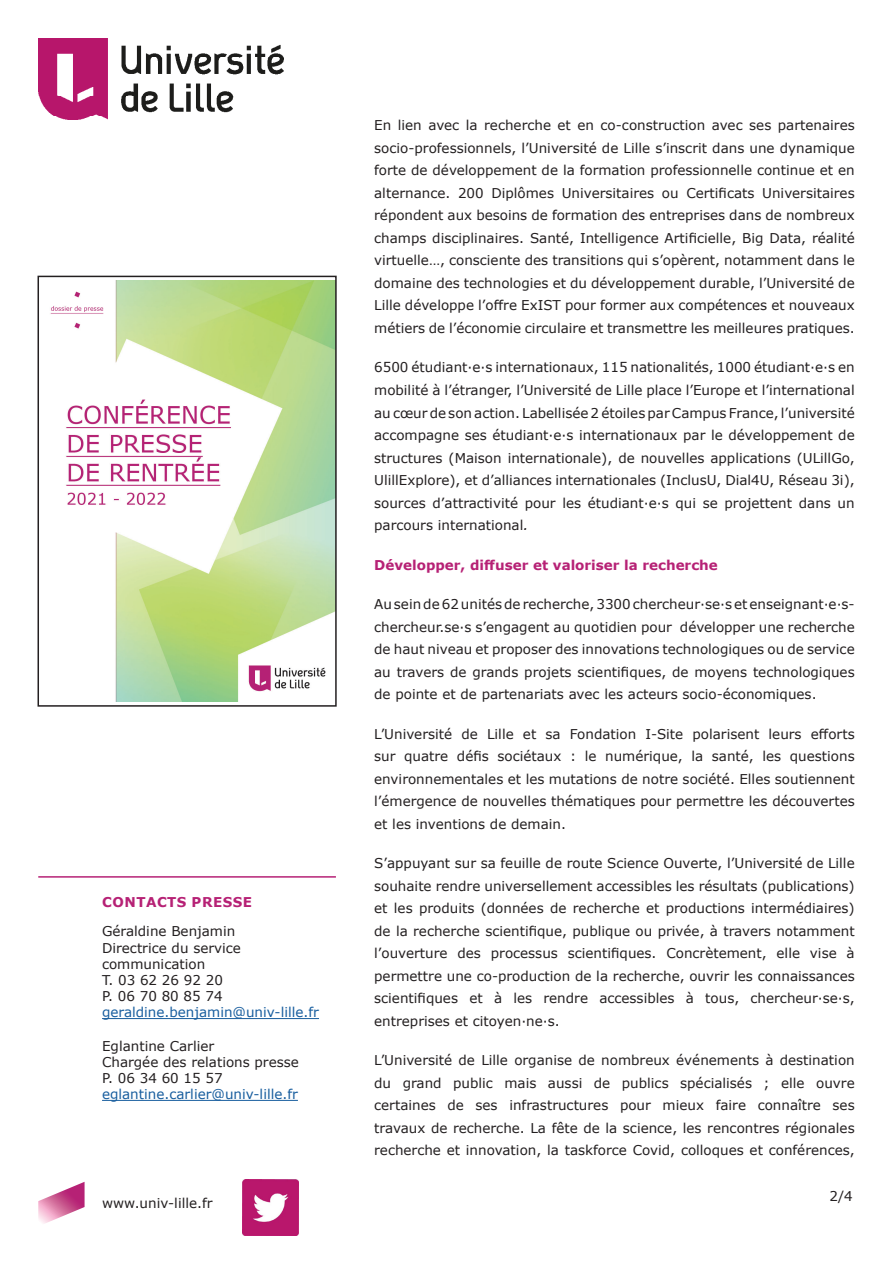
<style>
.page{position:relative;width:893px;height:1263px;background:#fff}
.page>*{position:absolute;margin:0;border:0;box-sizing:border-box;transform-origin:0 0}
.TEXTE_INTRO{font:13.5px/22.5px "Verdana";color:#231f20;text-align:justify}
.OURS{font:13.5px/16.2px "Verdana";color:#231f20}
.TEXTE_INTRO-2{font:700 13.5px "Verdana";color:#b62175}
.TITRE_SOUS-PARTIE{font:700 13.5px "Verdana";letter-spacing:.035em;color:#b62175}
.s1{color:#175d9e}
.s2{font-style:italic}
</style>
<div class="page">
<img style="left:50px;top:281px;width:284px;height:421px">
<div style="left:38px;top:276px;width:299px;height:431px;border:2px solid #231f20"></div>
<img style="left:38px;top:38px;width:245px;height:82px">
<svg style="left:38px;top:1182px;width:47px;height:42px"></svg>
<img style="left:242px;top:1179px;width:57px;height:57px">
<hr style="left:38px;top:876px;width:298px;height:2px;background:#b62175">
<hr style="left:102px;top:1018px;width:217px;height:1px;background:#175d9e">
<hr style="left:102px;top:1100px;width:196px;height:1px;background:#175d9e">
<p class="TITRE_SOUS-PARTIE" style="left:102px;top:893px;width:151px">CONTACTS PRESSE</p>
<p class="OURS" style="left:102px;top:923px;width:218px">Géraldine Benjamin<br>Directrice du service communication<br>T. 03 62 26 92 20<br>P. 06 70 80 85 74 <span class="s1">geraldine.benjamin@univ-lille.fr</span></p>
<p class="OURS" style="left:102px;top:1037px;width:198px">Eglantine Carlier<br>Chargée des relations presse<br>P. 06 34 60 15 57 <span class="s1">eglantine.carlier@univ-lille.fr</span></p>
<p class="TEXTE_INTRO" style="left:102px;top:1191px;width:112px">www.univ-lille.fr</p>
<p class="TEXTE_INTRO" style="left:374px;top:114px;width:482px">En lien avec la recherche et en co-construction avec ses partenaires socio-professionnels, l’Université de Lille s’inscrit dans une dynamique forte de développement de la formation professionnelle continue et en alternance. 200 Diplômes Universitaires ou Certificats Universitaires répondent aux besoins de formation des entreprises dans de nombreux champs disciplinaires. Santé, Intelligence Artificielle, Big Data, réalité virtuelle…, consciente des transitions qui s’opèrent, notamment dans le domaine des technologies et du développement durable, l’Université de Lille développe l’offre ExIST pour former aux compétences et nouveaux métiers de l’économie circulaire et transmettre les meilleures pratiques.</p>
<p class="TEXTE_INTRO" style="left:374px;top:356px;width:482px">6500 étudiant·e·s internationaux, 115 nationalités, 1000 étudiant·e·s en mobilité à l’étranger, l’Université de Lille place l’Europe et l’international au cœur de son action. Labellisée 2 étoiles par Campus France, l’université accompagne ses étudiant·e·s internationaux par le développement de structures (Maison internationale), de nouvelles applications (ULillGo, UlillExplore), et d’alliances internationales (InclusU, Dial4U, Réseau 3i), sources d’attractivité pour les étudiant·e·s qui se projettent dans un parcours international<span class="s2">.</span></p>
<p class="TEXTE_INTRO-2" style="left:374px;top:555px;width:345px">Développer, diffuser et valoriser la recherche</p>
<p class="TEXTE_INTRO" style="left:374px;top:593px;width:482px">Au sein de 62 unités de recherche, 3300 chercheur·se·s et enseignant·e·s&shy;chercheur.se·s s’engagent au quotidien pour développer une recherche de haut niveau et proposer des innovations technologiques ou de service au travers de grands projets scientifiques, de moyens technologiques de pointe et de partenariats avec les acteurs socio-économiques.</p>
<p class="TEXTE_INTRO" style="left:374px;top:722px;width:482px">L’Université de Lille et sa Fondation I-Site polarisent leurs efforts sur quatre défis sociétaux : le numérique, la santé, les questions environnementales et les mutations de notre société. Elles soutiennent l’émergence de nouvelles thématiques pour permettre les découvertes et les inventions de demain.</p>
<p class="TEXTE_INTRO" style="left:374px;top:852px;width:482px">S’appuyant sur sa feuille de route Science Ouverte, l’Université de Lille souhaite rendre universellement accessibles les résultats (publications) et les produits (données de recherche et productions intermédiaires) de la recherche scientifique, publique ou privée, à travers notamment l’ouverture des processus scientifiques. Concrètement, elle vise à permettre une co-production de la recherche, ouvrir les connaissances scientifiques et à les rendre accessibles à tous, chercheur·se·s, entreprises et citoyen·ne·s.</p>
<p class="TEXTE_INTRO" style="left:374px;top:1049px;width:482px">L’Université de Lille organise de nombreux événements à destination du grand public mais aussi de publics spécialisés ; elle ouvre certaines de ses infrastructures pour mieux faire connaître ses travaux de recherche. La fête de la science, les rencontres régionales recherche et innovation, la taskforce Covid, colloques et conférences,</p>
<p class="TEXTE_INTRO" style="left:830px;top:1184px;width:25px">2/4</p>
</div>
